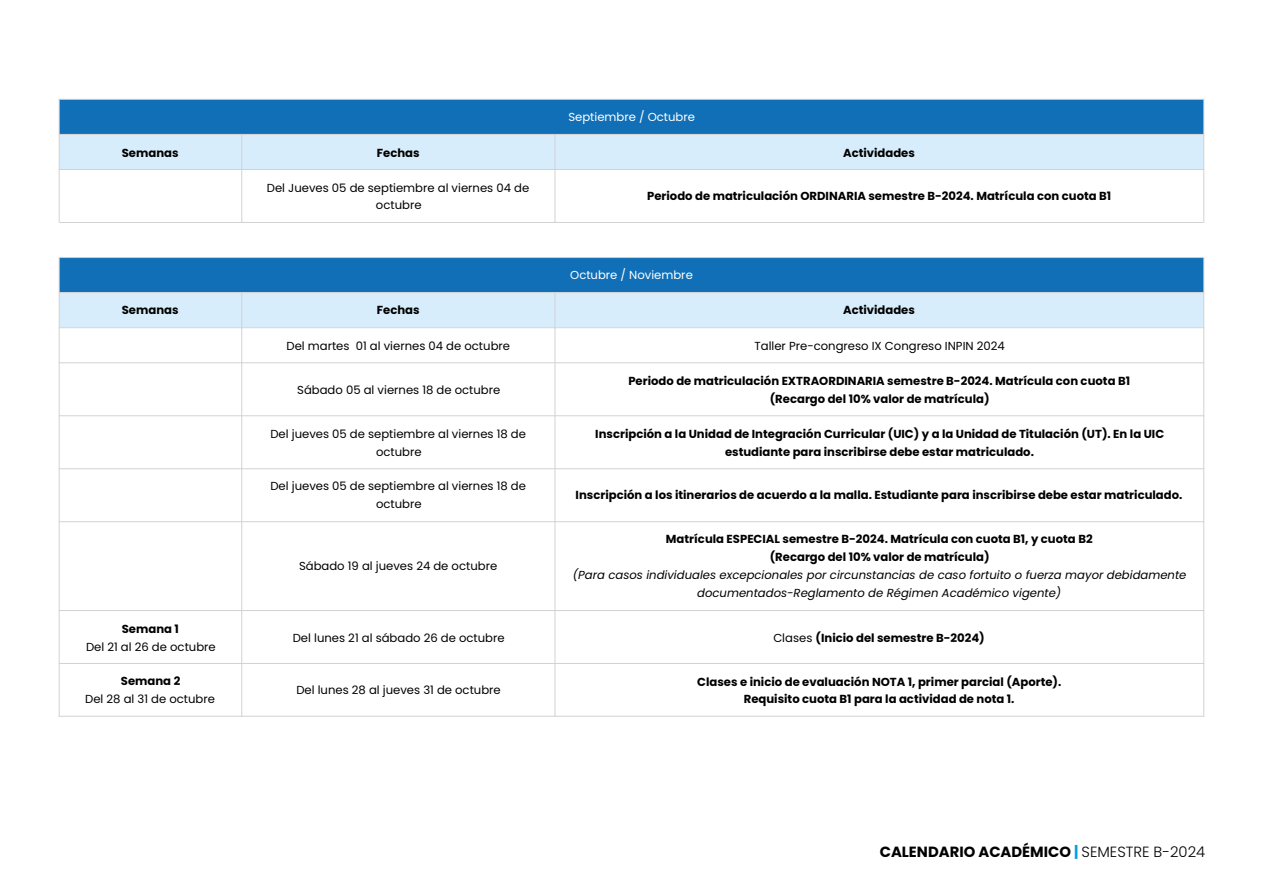
<style>
.page{position:relative;width:1263px;height:893px;background:#fff}
.page>*{position:absolute;margin:0;border:0;box-sizing:border-box;transform-origin:0 0}
.t1{font:700 14.7px "Poppins";color:#010000}
.t2{font:700 11.7px/17.9px "Poppins";color:#000;text-align:center}
.t3{font:11.7px/17.9px "Poppins";color:#000;text-align:center}
.t4{font:italic 11.7px/17.9px "Poppins";color:#000;text-align:center}
.t5{font:11.7px "Poppins";color:#fff}
.s1{font-weight:400}
.s2{color:#009ee2}
.s3{font-weight:300}
</style>
<div class="page">
<div style="left:59px;top:99px;width:1145px;height:35px;background:#106fb6"></div>
<div style="left:59px;top:134px;width:183px;height:35px;background:#d7edfc"></div>
<div style="left:242px;top:134px;width:313px;height:35px;background:#d7edfc"></div>
<div style="left:555px;top:134px;width:649px;height:35px;background:#d7edfc"></div>
<div style="left:59px;top:258px;width:1145px;height:35px;background:#106fb6"></div>
<div style="left:59px;top:293px;width:183px;height:35px;background:#d7edfc"></div>
<div style="left:242px;top:293px;width:313px;height:35px;background:#d7edfc"></div>
<div style="left:555px;top:293px;width:649px;height:35px;background:#d7edfc"></div>
<hr style="left:241px;top:134px;width:1px;height:88px;background:#d3d2d2">
<hr style="left:241px;top:292px;width:1px;height:425px;background:#d3d2d2">
<hr style="left:555px;top:134px;width:1px;height:88px;background:#d3d2d2">
<hr style="left:555px;top:292px;width:1px;height:425px;background:#d3d2d2">
<hr style="left:59px;top:134px;width:1145px;height:1px;background:#d3d2d2">
<hr style="left:59px;top:169px;width:1145px;height:1px;background:#d3d2d2">
<hr style="left:59px;top:222px;width:1145px;height:1px;background:#d3d2d2">
<hr style="left:59px;top:257px;width:1145px;height:1px;background:#d3d2d2">
<hr style="left:59px;top:292px;width:1145px;height:1px;background:#d3d2d2">
<hr style="left:59px;top:327px;width:1145px;height:1px;background:#d3d2d2">
<hr style="left:59px;top:362px;width:1145px;height:1px;background:#d3d2d2">
<hr style="left:59px;top:415px;width:1145px;height:1px;background:#d3d2d2">
<hr style="left:59px;top:468px;width:1145px;height:1px;background:#d3d2d2">
<hr style="left:59px;top:521px;width:1145px;height:1px;background:#d3d2d2">
<hr style="left:59px;top:610px;width:1145px;height:1px;background:#d3d2d2">
<hr style="left:59px;top:663px;width:1145px;height:1px;background:#d3d2d2">
<hr style="left:59px;top:99px;width:1px;height:123px;background:#d3d2d2">
<hr style="left:59px;top:222px;width:1px;height:36px;background:#fff">
<hr style="left:59px;top:258px;width:1px;height:459px;background:#d3d2d2">
<hr style="left:1203px;top:99px;width:1px;height:123px;background:#d3d2d2">
<hr style="left:1203px;top:222px;width:1px;height:36px;background:#fff">
<hr style="left:1203px;top:258px;width:1px;height:459px;background:#d3d2d2">
<hr style="left:59px;top:99px;width:1145px;height:1px;background:#d3d2d2">
<hr style="left:59px;top:716px;width:1145px;height:1px;background:#d3d2d2">
<p class="t5" style="left:568px;top:110px;width:128px">Septiembre / Octubre</p>
<p class="t2" style="left:122px;top:144px;width:58px">Semanas</p>
<p class="t2" style="left:377px;top:144px;width:44px">Fechas</p>
<p class="t2" style="left:843px;top:144px;width:73px">Actividades</p>
<p class="t3" style="left:267px;top:179px;width:264px">Del Jueves 05 de septiembre al viernes 04 de octubre</p>
<p class="t2" style="left:647px;top:187px;width:466px">Periodo de matriculación ORDINARIA semestre B-2024. Matrícula con cuota B1</p>
<p class="t5" style="left:570px;top:268px;width:124px">Octubre / Noviembre</p>
<p class="t2" style="left:122px;top:301px;width:58px">Semanas</p>
<p class="t2" style="left:377px;top:301px;width:44px">Fechas</p>
<p class="t2" style="left:843px;top:301px;width:73px">Actividades</p>
<p class="t3" style="left:286px;top:337px;width:225px">Del martes 01 al viernes 04 de octubre</p>
<p class="t3" style="left:754px;top:337px;width:252px">Taller Pre-congreso IX Congreso INPIN 2024</p>
<p class="t3" style="left:297px;top:381px;width:205px">Sábado 05 al viernes 18 de octubre</p>
<p class="t2" style="left:628px;top:372px;width:503px">Periodo de matriculación EXTRAORDINARIA semestre B-2024. Matrícula con cuota B1 (Recargo del 10% valor de matrícula)</p>
<p class="t3" style="left:270px;top:425px;width:257px">Del jueves 05 de septiembre al viernes 18 de octubre</p>
<p class="t2" style="left:595px;top:425px;width:570px">Inscripción a la Unidad de Integración Curricular (UIC) y a la Unidad de Titulación (UT). En la UIC estudiante para inscribirse debe estar matriculado.</p>
<p class="t3" style="left:270px;top:477px;width:257px">Del jueves 05 de septiembre al viernes 18 de octubre</p>
<p class="t2" style="left:575px;top:486px;width:608px">Inscripción a los itinerarios de acuerdo a la malla. Estudiante para inscribirse debe estar matriculado.</p>
<p class="t2" style="left:122px;top:620px;width:59px">Semana 1</p>
<p class="t3" style="left:86px;top:638px;width:131px">Del 21 al 26 de octubre</p>
<p class="t2" style="left:121px;top:672px;width:61px">Semana 2</p>
<p class="t3" style="left:85px;top:690px;width:131px">Del 28 al 31 de octubre</p>
<p class="t3" style="left:299px;top:557px;width:200px">Sábado 19 al jueves 24 de octubre</p>
<p class="t2" style="left:666px;top:530px;width:428px">Matrícula ESPECIAL semestre B-2024. Matrícula con cuota B1, y cuota B2 (Recargo del 10% valor de matrícula)</p>
<p class="t4" style="left:573px;top:566px;width:615px">(Para casos individuales excepcionales por circunstancias de caso fortuito o fuerza mayor debidamente documentados-Reglamento de Régimen Académico vigente)</p>
<p class="t3" style="left:293px;top:629px;width:213px">Del lunes 21 al sábado 26 de octubre</p>
<p class="t2" style="left:773px;top:629px;width:213px"><span class="s1">Clases</span> (Inicio del semestre B-2024)</p>
<p class="t3" style="left:296px;top:681px;width:206px">Del lunes 28 al jueves 31 de octubre</p>
<p class="t2" style="left:697px;top:672px;width:366px">Clases e inicio de evaluación NOTA 1, primer parcial (Aporte).<br>Requisito cuota B1 para la actividad de nota 1.</p>
<p class="t1" style="left:880px;top:843px;width:327px">CALENDARIO ACADÉMICO <span class="s2">|</span> <span class="s3">SEMESTRE B-2024</span></p>
</div>
